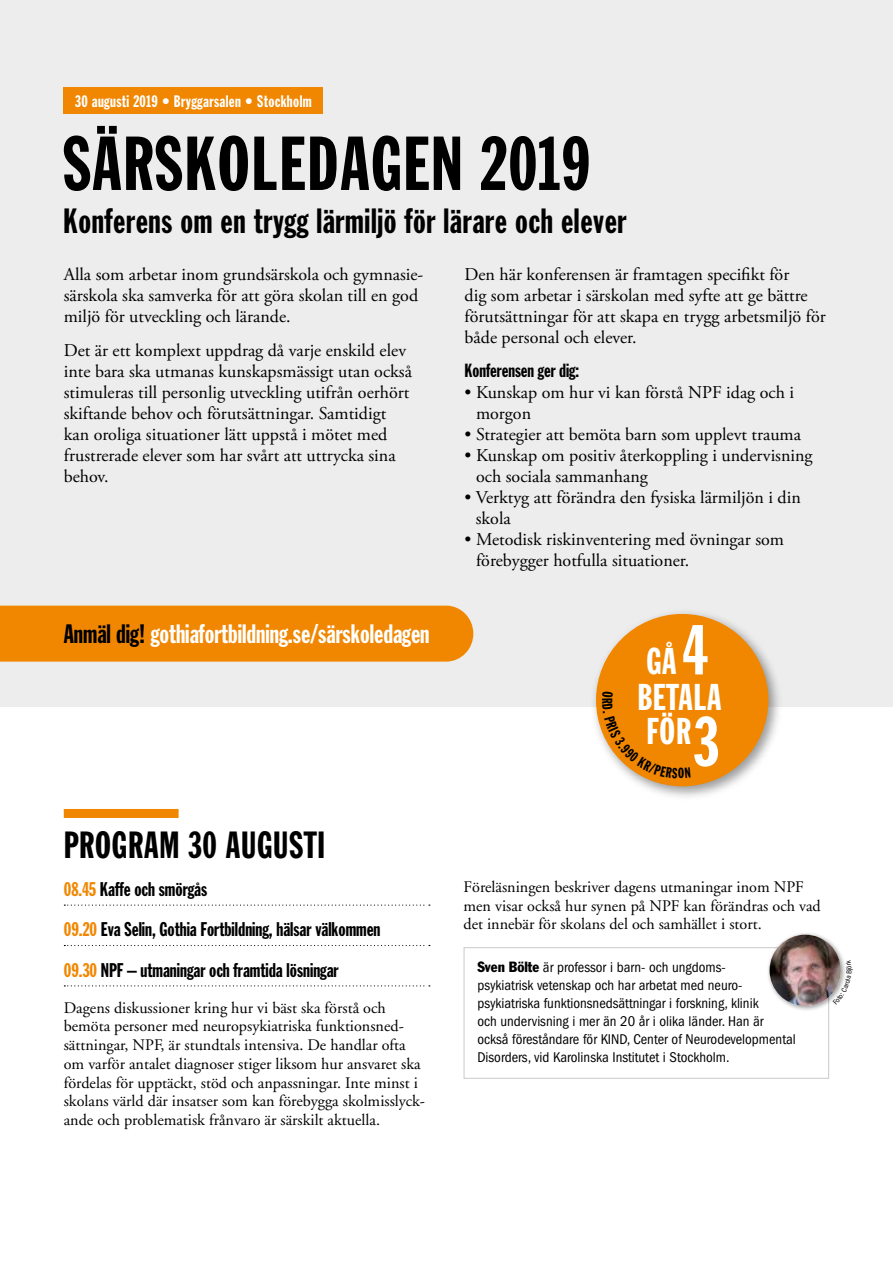
<style>
.page{position:relative;width:893px;height:1263px;background:#fff}
.page>*{position:absolute;margin:0;border:0;box-sizing:border-box;transform-origin:0 0}
.t1{font:75px "Franklin Gothic Extra Cond";letter-spacing:.02em;color:#000}
.t2{font:37.2px "Franklin Gothic Extra Cond";letter-spacing:.025em;color:#000}
.t3{font:36.6px/34.7px "Franklin Gothic Extra Cond";letter-spacing:.025em;color:#fff}
.t4{font:34.5px "Franklin Gothic Extra Cond";letter-spacing:.02em;color:#000}
.t5{font:26.25px "Franklin Gothic Extra Cond";color:#fff}
.t6{font:19.5px/40.3px "Franklin Gothic Extra Cond";color:#000}
.t7{font:18.75px "Franklin Gothic Extra Cond";color:#000}
.t8{font:18px/21px "Adobe Garamond Pro";color:#000}
.t9{font:16.5px "Franklin Gothic Extra Cond";letter-spacing:.025em;color:#fff}
.t10{font:16.2px/18.8px "Adobe Garamond";color:#000}
.t11{font:condensed 14.7px/18px "Franklin Gothic";color:#000}
.t12{font:condensed 7.5px "Franklin Gothic";color:#000}
.s1{color:#000}
.s2{font-size:69.3px}
.s3{color:#f18700}
.s4{font-style:inherit}
</style>
<div class="page">
<div style="left:0;top:0;width:893px;height:707px;background:#ededed"></div>
<div style="left:64px;top:87px;width:259px;height:27px;background:#f18700"></div>
<div style="left:0;top:606px;width:473px;height:56px;background:#f18700"></div>
<svg style="left:64px;top:904px;width:366px;height:2px"></svg>
<svg style="left:64px;top:945px;width:366px;height:1px"></svg>
<svg style="left:64px;top:985px;width:366px;height:1px"></svg>
<div style="left:463px;top:947px;width:366px;height:132px;border:1px solid #d0d0d0"></div>
<div style="left:766px;top:931px;width:81px;height:81px;background:#000;opacity:.4"></div>
<img style="left:769px;top:935px;width:72px;height:71px;border-radius:36px">
<div style="left:64px;top:809px;width:115px;height:9px;background:#f18700"></div>
<img style="left:594px;top:612px;width:185px;height:185px">
<div style="left:596px;top:614px;width:172px;height:172px;background:#f18700;border-radius:50%"></div>
<svg style="left:602px;top:732px;width:45px;height:47px"></svg>
<svg style="left:833px;top:960px;width:14px;height:45px"></svg>
<p class="t9" style="left:75px;top:93px;width:238px">30 augusti 2019 • Bryggarsalen • Stockholm</p>
<h1 class="t1" style="left:63px;top:123px;width:529px">SÄRSKOLEDAGEN 2019</h1>
<h3 class="t4" style="left:63px;top:203px;width:565px">Konferens om en trygg lärmiljö för lärare och elever</h3>
<p class="t8" style="left:64px;top:265px;width:361px">Alla som arbetar inom grundsärskola och gymnasie&shy;särskola ska samverka för att göra skolan till en god miljö för utveckling och lärande.</p>
<p class="t8" style="left:64px;top:340px;width:350px">Det är ett komplext uppdrag då varje enskild elev inte bara ska utmanas kunskapsmässigt utan också stimuleras till personlig utveckling utifrån oerhört skiftande behov och förutsättningar. Samtidigt kan oroliga situationer lätt uppstå i mötet med frustrerade elever som har svårt att uttrycka sina behov.</p>
<h3 class="t5" style="left:64px;top:619px;width:367px"><span class="s1">Anmäl dig!</span> gothiafortbildning.se/särskoledagen</h3>
<p class="t8" style="left:465px;top:265px;width:363px">Den här konferensen är framtagen specifikt för<br>dig som arbetar i särskolan med syfte att ge bättre förutsättningar för att skapa en trygg arbetsmiljö för både personal och elever.</p>
<p class="t7" style="left:465px;top:360px;width:116px">Konferensen ger dig:</p>
<p class="t8" style="left:476px;top:382px;width:320px;text-indent:-11px">• Kunskap om hur vi kan förstå NPF idag och i morgon</p>
<p class="t8" style="left:465px;top:424px;width:338px">• Strategier att bemöta barn som upplevt trauma</p>
<p class="t8" style="left:476px;top:445px;width:338px;text-indent:-11px">• Kunskap om positiv återkoppling i undervisning och sociala sammanhang</p>
<p class="t8" style="left:476px;top:487px;width:326px;text-indent:-11px">• Verktyg att förändra den fysiska lärmiljön i din skola</p>
<p class="t8" style="left:476px;top:529px;width:310px;text-indent:-11px">• Metodisk riskinventering med övningar som förebygger hotfulla situationer.</p>
<h3 class="t3" style="left:637px;top:644px;width:86px">GÅ<span class="s2">4<br></span>BETALA<br>FÖR<span class="s2">3</span></h3>
<h2 class="t2" style="left:64px;top:825px;width:263px">PROGRAM 30 AUGUSTI</h2>
<p class="t6" style="left:64px;top:869px;width:318px"><span class="s3">08.45</span> Kaffe och smörgås<br><span class="s3">09.20</span> Eva Selin, Gothia Fortbildning, hälsar välkommen<br><span class="s3">09.30</span> NPF – utmaningar och framtida lösningar</p>
<p class="t10" style="left:64px;top:998px;width:363px">Dagens diskussioner kring hur vi bäst ska förstå och bemöta personer med neuropsykiatriska funktionsned&shy;sättningar, NPF, är stundtals intensiva. De handlar ofta om varför antalet diagnoser stiger liksom hur ansvaret ska fördelas för upptäckt, stöd och anpassningar. Inte minst i skolans värld där insatser som kan förebygga skolmisslyck&shy;ande och problematisk frånvaro är särskilt aktuella.</p>
<p class="t10" style="left:463px;top:878px;width:359px">Föreläsningen beskriver dagens utmaningar inom NPF men visar också hur synen på NPF kan förändras och vad det innebär för skolans del och samhället i stort.</p>
<p class="t11" style="left:477px;top:958px;width:320px"><span class="s4">Sven Bölte</span> är professor i barn- och ungdoms-<br>psykiatrisk vetenskap och har arbetat med neuro&shy;psykiatriska funktionsnedsättningar i forskning, klinik<br>och undervisning i mer än 20 år i olika länder. Han är också föreståndare för KIND, Center of Neurodevelopmental Disorders, vid Karolinska Institutet i Stockholm.</p>
<p class="t12" style="left:845px;top:970px;width:3px;rotate:-90deg">j</p>
</div>
